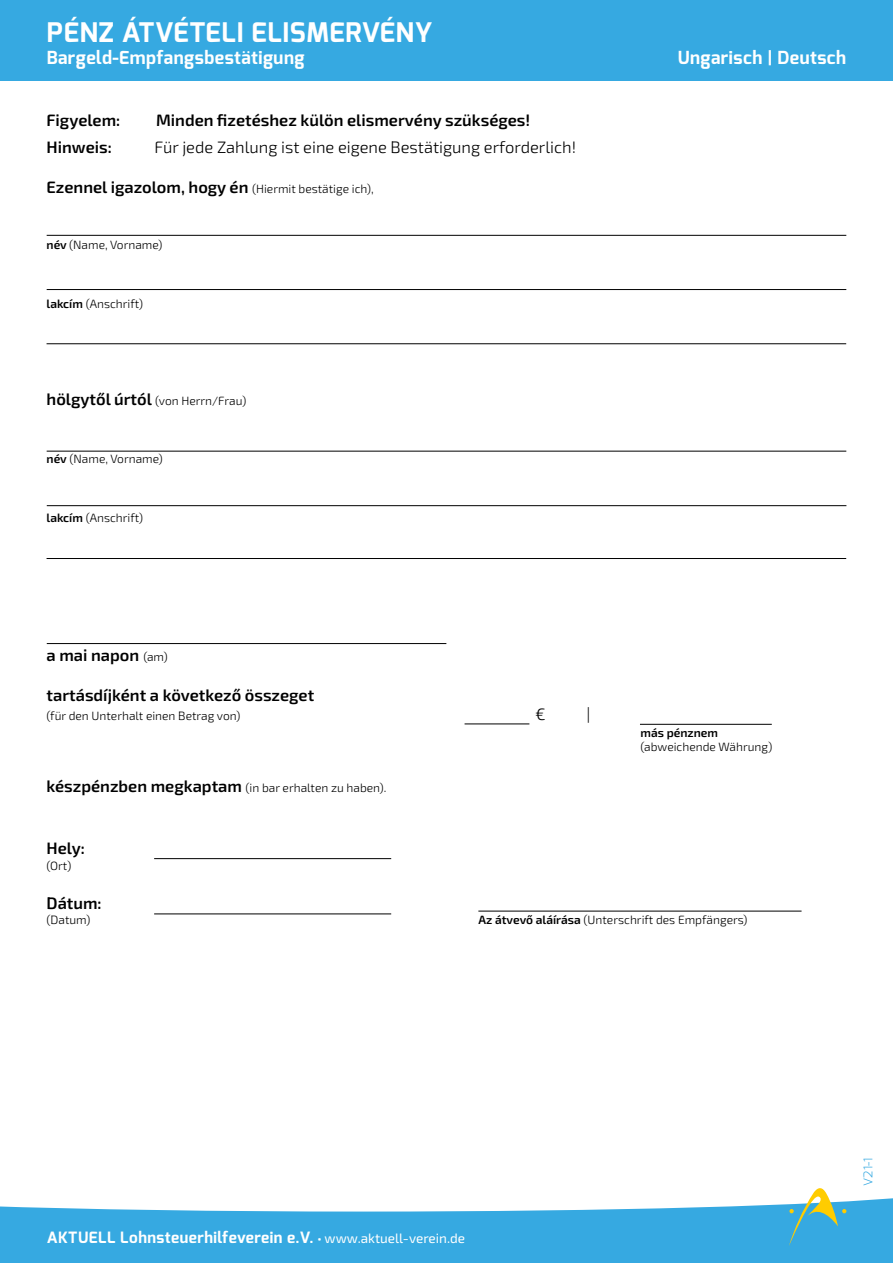
<style>
.page{position:relative;width:893px;height:1263px;background:#fff}
.page>*{position:absolute;margin:0;border:0;box-sizing:border-box;transform-origin:0 0}
.t1{font:700 27px "Exo";letter-spacing:.025em;color:#fff}
.t2{font:700 18px "Exo";letter-spacing:.025em;color:#fff}
.t3{font:600 16.5px "Exo 2";color:#000}
.t4{font:300 16.5px "Exo 2";color:#000}
.t5{font:700 15.6px "Exo";letter-spacing:.03em;color:#fff}
.t6{font:300 12px "Exo 2";color:#000}
.t7{font:600 12px "Exo 2";color:#000}
.t8{font:300 12px "Exo";color:#36a9e1}
.s1{font-weight:300;font-size:12px}
.s2{font-weight:600}
.s3{font-weight:600;font-size:16.5px}
.s4{font-family:"Exo 2";font-weight:400;font-size:13.5px}
</style>
<div class="page">
<div style="left:0;top:0;width:893px;height:81px;background:#36a9e1"></div>
<svg style="left:0;top:1198px;width:893px;height:65px;fill:#36a9e1"></svg>
<svg style="left:789px;top:1188px;width:57px;height:58px"></svg>
<hr style="left:47px;top:343px;width:799px;height:1px;background:#000">
<hr style="left:47px;top:289px;width:799px;height:1px;background:#000">
<hr style="left:47px;top:235px;width:799px;height:1px;background:#000">
<hr style="left:47px;top:558px;width:799px;height:1px;background:#000">
<hr style="left:47px;top:505px;width:799px;height:1px;background:#000">
<hr style="left:47px;top:451px;width:799px;height:1px;background:#000">
<hr style="left:47px;top:643px;width:399px;height:1px;background:#000">
<hr style="left:465px;top:723px;width:64px;height:1px;background:#000">
<hr style="left:640px;top:724px;width:132px;height:1px;background:#000">
<hr style="left:154px;top:858px;width:237px;height:1px;background:#000">
<hr style="left:154px;top:913px;width:237px;height:1px;background:#000">
<hr style="left:478px;top:911px;width:323px;height:1px;background:#000">
<h1 class="t1" style="left:47px;top:15px;width:387px">PÉNZ ÁTVÉTELI ELISMERVÉNY</h1>
<h2 class="t2" style="left:47px;top:46px;width:259px">Bargeld-Empfangsbestätigung</h2>
<h2 class="t2" style="left:678px;top:46px;width:170px">Ungarisch | Deutsch</h2>
<h3 class="t3" style="left:47px;top:109px;width:75px">Figyelem:</h3>
<h3 class="t3" style="left:156px;top:109px;width:376px">Minden fizetéshez külön elismervény szükséges!</h3>
<h3 class="t3" style="left:47px;top:136px;width:67px">Hinweis:</h3>
<h3 class="t4" style="left:155px;top:136px;width:423px">Für jede Zahlung ist eine eigene Bestätigung erforderlich!</h3>
<h3 class="t3" style="left:47px;top:176px;width:329px">Ezennel igazolom, hogy én <span class="s1">(Hiermit bestätige ich),</span></h3>
<p class="t6" style="left:47px;top:236px;width:117px"><span class="s2">név</span> (Name, Vorname)</p>
<p class="t6" style="left:47px;top:296px;width:98px"><span class="s2">lakcím</span> (Anschrift)</p>
<p class="t6" style="left:47px;top:393px;width:201px"><span class="s3">hölgytől úrtól</span> (von Herrn/Frau)</p>
<p class="t6" style="left:47px;top:450px;width:118px"><span class="s2">név</span> (Name, Vorname)</p>
<p class="t6" style="left:47px;top:510px;width:98px"><span class="s2">lakcím</span> (Anschrift)</p>
<h3 class="t3" style="left:47px;top:644px;width:123px">a mai napon <span class="s1">(am)</span></h3>
<h3 class="t3" style="left:47px;top:683px;width:269px">tartásdíjként a következő összeget</h3>
<p class="t6" style="left:47px;top:708px;width:195px">(für den Unterhalt einen Betrag von)</p>
<h3 class="t4" style="left:535px;top:703px;width:12px">€</h3>
<h3 class="t4" style="left:587px;top:703px;width:5px">|</h3>
<p class="t6" style="left:47px;top:780px;width:342px"><span class="s3">készpénzben megkaptam</span> (in bar erhalten zu haben).</p>
<p class="t7" style="left:641px;top:724px;width:79px">más pénznem</p>
<p class="t6" style="left:641px;top:738px;width:133px">(abweichende Währung)</p>
<h3 class="t3" style="left:47px;top:836px;width:40px">Hely:</h3>
<p class="t6" style="left:47px;top:857px;width:26px">(Ort)</p>
<h3 class="t3" style="left:47px;top:892px;width:57px">Dátum:</h3>
<p class="t6" style="left:47px;top:911px;width:45px">(Datum)</p>
<p class="t6" style="left:479px;top:911px;width:270px"><span class="s2">Az átvevő aláírása</span> (Unterschrift des Empfängers)</p>
<h3 class="t5" style="left:47px;top:1227px;width:420px">AKTUELL Lohnsteuerhilfeverein e.V. <span class="s4">• www.aktuell-verein.de</span></h3>
<p class="t8" style="left:860px;top:1186px;width:30px;rotate:-90deg">V21-1</p>
</div>
